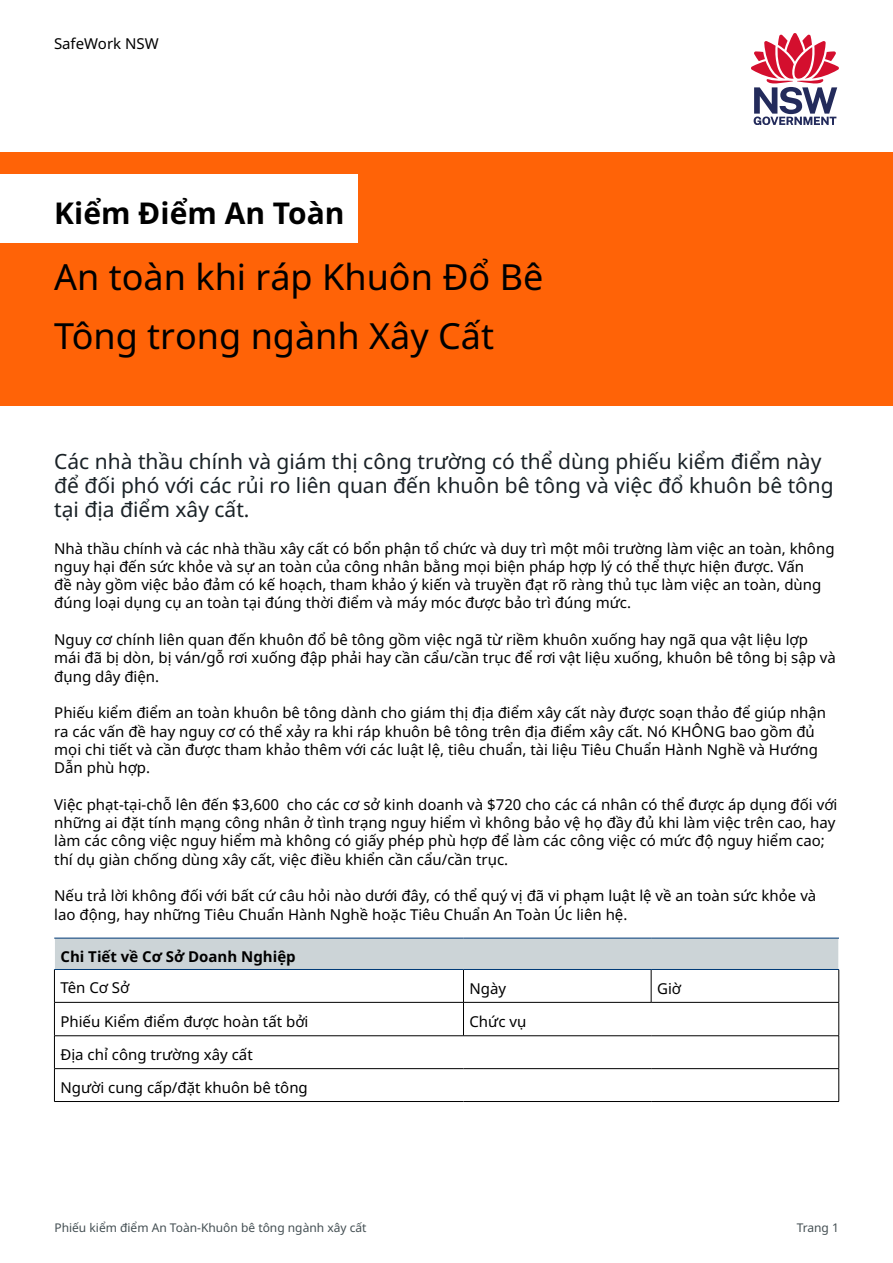
<style>
.page{position:relative;width:893px;height:1263px;background:#fff}
.page>*{position:absolute;margin:0;border:0;box-sizing:border-box;transform-origin:0 0}
.t1{font:36px/58.2px "Tttwkv Noto Sans";color:#000}
.t2{font:700 30px "Hwcwlf Noto Sans";color:#000}
.t3{font:21px/24px "Tttwkv Noto Sans";color:#1a2227}
.t4{font:15px/18.3px "Tttwkv Noto Sans";color:#000}
.t5{font:700 15px "Hwcwlf Noto Sans";color:#000}
.t6{font:15px "Bgbwkw Noto Sans";color:#000}
.t7{font:12px "Qjknhx Noto Sans";color:#444f53}
.t8{font:12px "Bgbwkw Noto Sans";letter-spacing:-.01em;color:#444f53}
.s1{font-family:"Bgbwkw Noto Sans"}
</style>
<div class="page">
<div style="left:0;top:152px;width:893px;height:253px;background:#ff6307"></div>
<div style="left:0;top:175px;width:358px;height:68px;background:#fff"></div>
<div style="left:54px;top:938px;width:785px;height:31px;background:#ccd4d7"></div>
<hr style="left:54px;top:938px;width:1px;height:31px;background:#fff">
<hr style="left:838px;top:938px;width:1px;height:31px;background:#fff">
<hr style="left:54px;top:970px;width:1px;height:32px;background:#000">
<hr style="left:463px;top:970px;width:1px;height:32px;background:#000">
<hr style="left:651px;top:970px;width:1px;height:32px;background:#000">
<hr style="left:838px;top:970px;width:1px;height:32px;background:#000">
<hr style="left:54px;top:1002px;width:1px;height:33px;background:#000">
<hr style="left:463px;top:1002px;width:1px;height:33px;background:#000">
<hr style="left:838px;top:1002px;width:1px;height:33px;background:#000">
<hr style="left:54px;top:1036px;width:1px;height:32px;background:#000">
<hr style="left:838px;top:1036px;width:1px;height:32px;background:#000">
<hr style="left:54px;top:1069px;width:1px;height:32px;background:#000">
<hr style="left:838px;top:1069px;width:1px;height:32px;background:#000">
<hr style="left:54px;top:938px;width:409px;height:1px;background:#003a78">
<hr style="left:463px;top:938px;width:188px;height:1px;background:#003a78">
<hr style="left:651px;top:938px;width:188px;height:1px;background:#003a78">
<hr style="left:54px;top:969px;width:409px;height:1px;background:#003a78">
<hr style="left:54px;top:1002px;width:409px;height:1px;background:#000">
<hr style="left:54px;top:1035px;width:409px;height:1px;background:#000">
<hr style="left:54px;top:1068px;width:409px;height:1px;background:#000">
<hr style="left:463px;top:1068px;width:188px;height:1px;background:#000">
<hr style="left:651px;top:1068px;width:188px;height:1px;background:#000">
<hr style="left:54px;top:1101px;width:409px;height:1px;background:#000">
<hr style="left:463px;top:1101px;width:188px;height:1px;background:#000">
<hr style="left:651px;top:1101px;width:188px;height:1px;background:#000">
<hr style="left:463px;top:969px;width:188px;height:1px;background:#003a78">
<hr style="left:651px;top:969px;width:188px;height:1px;background:#003a78">
<hr style="left:463px;top:1002px;width:188px;height:1px;background:#000">
<hr style="left:651px;top:1002px;width:188px;height:1px;background:#000">
<hr style="left:463px;top:1035px;width:188px;height:1px;background:#000">
<hr style="left:651px;top:1035px;width:188px;height:1px;background:#000">
<svg style="left:751px;top:33px;width:88px;height:92px"></svg>
<p class="t6" style="left:54px;top:33px;width:106px">SafeWork NSW</p>
<h1 class="t2" style="left:54px;top:192px;width:292px">Kiểm Điểm An Toàn</h1>
<h2 class="t1" style="left:54px;top:249px;width:491px">An toàn khi ráp Khuôn Đổ Bê<br>Tông <span class="s1">trong</span> ngành Xây Cất</h2>
<p class="t3" style="left:54px;top:450px;width:781px">Các nhà thầu chính và giám thị công trường có thể dùng phiếu kiểm điểm này để đối phó với các rủi ro liên quan đến khuôn bê tông và việc đổ khuôn bê tông tại địa điểm xây cất.</p>
<p class="t4" style="left:54px;top:539px;width:782px">Nhà thầu chính và các nhà thầu xây cất có bổn phận tổ chức và duy trì một môi trường làm việc an toàn, không nguy hại đến sức khỏe và sự an toàn của công nhân bằng mọi biện pháp hợp lý có thể thực hiện được. Vấn<br>đề này gồm việc bảo đảm có kế hoạch, tham khảo ý kiến và truyền đạt rõ ràng thủ tục làm việc an toàn, dùng đúng loại dụng cụ an toàn tại đúng thời điểm và máy móc được bảo trì đúng mức.</p>
<p class="t4" style="left:54px;top:631px;width:783px">Nguy cơ chính liên quan đến khuôn đổ bê tông gồm việc ngã từ riềm khuôn xuống hay ngã qua vật liệu lợp mái đã bị dòn, bị ván/gỗ rơi xuống đập phải hay cần cẩu/cần trục để rơi vật liệu xuống, khuôn bê tông bị sập và đụng dây điện.</p>
<p class="t4" style="left:54px;top:704px;width:773px">Phiếu kiểm điểm an toàn khuôn bê tông dành cho giám thị địa điểm xây cất này được soạn thảo để giúp nhận ra các vấn đề hay nguy cơ có thể xảy ra khi ráp khuôn bê tông trên địa điểm xây cất. Nó KHÔNG bao gồm đủ mọi chi tiết và cần được tham khảo thêm với các luật lệ, tiêu chuẩn, tài liệu Tiêu Chuẩn Hành Nghề và Hướng Dẫn phù hợp.</p>
<p class="t4" style="left:54px;top:795px;width:785px">Việc phạt-tại-chỗ lên đến $3,600 cho các cơ sở kinh doanh và $720 cho các cá nhân có thể được áp dụng đối với những ai đặt tính mạng công nhân ở tình trạng nguy hiểm vì không bảo vệ họ đầy đủ khi làm việc trên cao, hay làm các công việc nguy hiểm mà không có giấy phép phù hợp để làm các công việc có mức độ nguy hiểm cao; thí dụ giàn chống dùng xây cất, việc điều khiển cần cẩu/cần trục.</p>
<p class="t4" style="left:54px;top:887px;width:764px">Nếu trả lời không đối với bất cứ câu hỏi nào dưới đây, có thể quý vị đã vi phạm luật lệ về an toàn sức khỏe và lao động, hay những Tiêu Chuẩn Hành Nghề hoặc Tiêu Chuẩn An Toàn Úc liên hệ.</p>
<h3 class="t5" style="left:60px;top:946px;width:237px">Chi Tiết về Cơ Sở Doanh Nghiệp</h3>
<p class="t4" style="left:60px;top:979px;width:71px">Tên Cơ Sở</p>
<p class="t6" style="left:469px;top:977px;width:38px">Ngày</p>
<p class="t4" style="left:657px;top:979px;width:26px">Giờ</p>
<p class="t4" style="left:60px;top:1013px;width:250px">Phiếu Kiểm điểm được hoàn tất bởi</p>
<p class="t4" style="left:469px;top:1012px;width:58px">Chức vụ</p>
<p class="t4" style="left:60px;top:1046px;width:194px">Địa chỉ công trường xây cất</p>
<p class="t4" style="left:60px;top:1078px;width:249px">Người cung cấp/đặt khuôn bê tông</p>
<p class="t7" style="left:54px;top:1219px;width:314px">Phiếu kiểm điểm An Toàn-Khuôn bê tông ngành xây cất</p>
<p class="t8" style="left:797px;top:1219px;width:44px">Trang 1</p>
</div>
